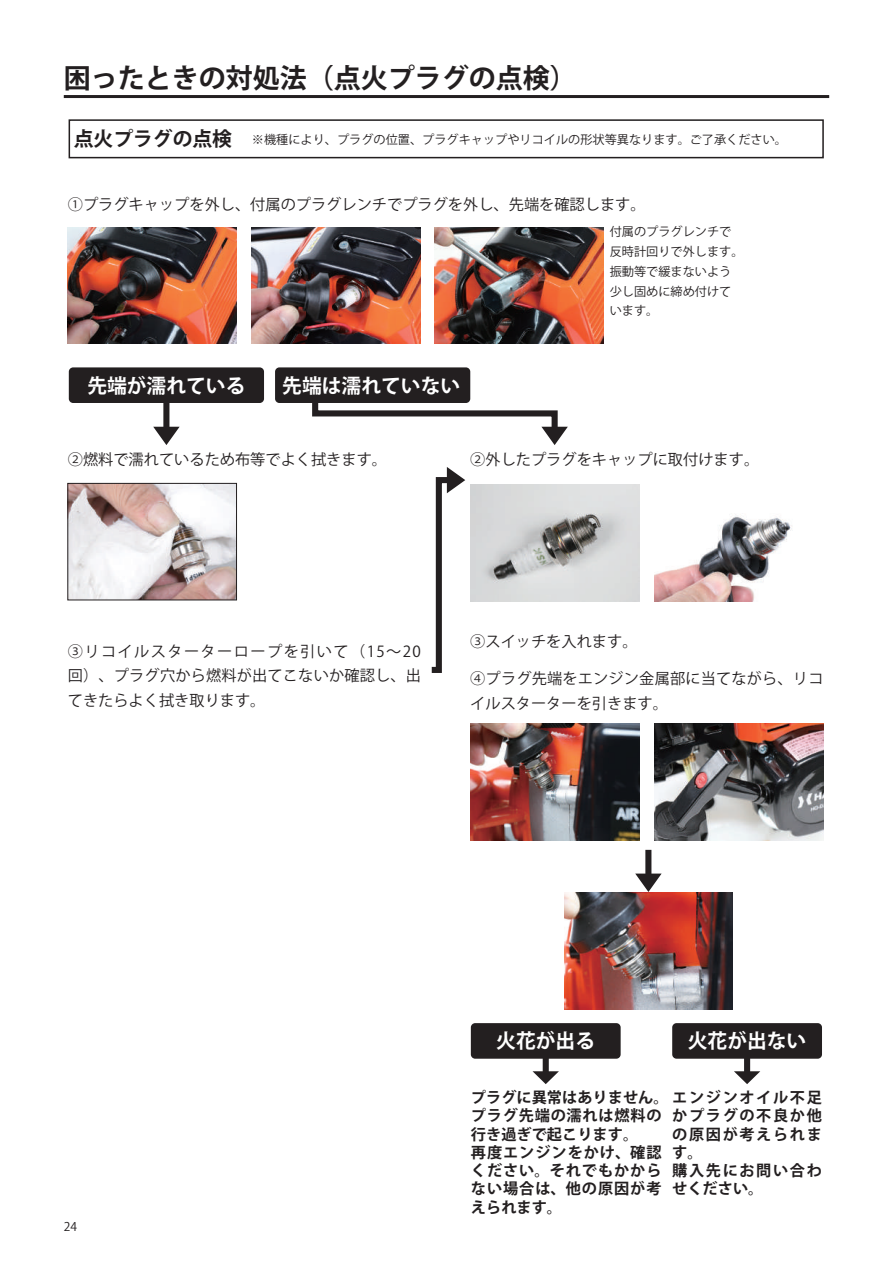
<style>
.page{position:relative;width:893px;height:1263px;background:#fff}
.page>*{position:absolute;margin:0;border:0;box-sizing:border-box;transform-origin:0 0}
.t1{font:700 27px "Koz Go Pro";color:#231f20}
.t2{font:700 19.8px "Koz Go Pr 6 N";color:#fff}
.t3{font:700 19.8px "Koz Go Pr 6 N";color:#231f20}
.t4{font:15.15px/24.3px "Koz Go Pr 6 N";color:#231f20;text-align:justify}
.t5{font:700 15.15px/18.3px "Koz Go Pr 6 N";letter-spacing:.06em;color:#231f20}
.t6{font:700 15.15px/18.3px "Koz Go Pr 6 N";letter-spacing:.105em;color:#231f20}
.t7{font:12.15px/19.8px "Koz Go Pr 6 N";color:#231f20}
.t8{font:12px "Koz Go Pro";color:#231f20}
</style>
<div class="page">
<hr style="left:64px;top:95px;width:765px;height:3px;background:#231f20">
<img style="left:69px;top:485px;width:166px;height:113px">
<div style="left:67px;top:483px;width:170px;height:117px;border:1px solid #231f20"></div>
<img style="left:68px;top:227px;width:169px;height:117px">
<img style="left:252px;top:227px;width:169px;height:117px">
<img style="left:435px;top:227px;width:169px;height:117px">
<img style="left:470px;top:485px;width:169px;height:116px">
<img style="left:654px;top:514px;width:139px;height:87px">
<img style="left:470px;top:724px;width:169px;height:116px">
<img style="left:654px;top:724px;width:169px;height:116px">
<img style="left:564px;top:892px;width:169px;height:117px">
<div style="left:69px;top:119px;width:755px;height:39px;border:2px solid #231f20"></div>
<svg style="left:431px;top:467px;width:34px;height:206px"></svg>
<svg style="left:153px;top:403px;width:27px;height:42px"></svg>
<svg style="left:533px;top:1059px;width:26px;height:25px"></svg>
<svg style="left:635px;top:850px;width:27px;height:42px"></svg>
<svg style="left:734px;top:1059px;width:26px;height:25px"></svg>
<svg style="left:312px;top:397px;width:256px;height:48px"></svg>
<div style="left:275px;top:367px;width:195px;height:36px;background:#231f20;border-radius:4px"></div>
<div style="left:69px;top:367px;width:195px;height:36px;background:#231f20;border-radius:4px"></div>
<div style="left:471px;top:1023px;width:150px;height:36px;background:#231f20;border-radius:4px"></div>
<div style="left:672px;top:1023px;width:150px;height:36px;background:#231f20;border-radius:4px"></div>
<h1 class="t1" style="left:64px;top:60px;width:515px">困ったときの対処法（点火プラグの点検）</h1>
<h2 class="t3" style="left:74px;top:128px;width:160px">点火プラグの点検</h2>
<p class="t7" style="left:252px;top:130px;width:537px">※機種により、プラグの位置、プラグキャップやリコイルの形状等異なります。ご了承ください。</p>
<p class="t4" style="left:68px;top:192px;width:579px">①プラグキャップを外し、付属のプラグレンチでプラグを外し、先端を確認します。</p>
<h2 class="t2" style="left:87px;top:375px;width:160px">先端が濡れている</h2>
<h2 class="t2" style="left:282px;top:375px;width:179px">先端は濡れていない</h2>
<p class="t7" style="left:610px;top:222px;width:135px">付属のプラグレンチで反時計回りで外します。振動等で緩まないよう少し固めに締め付けています。</p>
<p class="t4" style="left:68px;top:448px;width:321px">②燃料で濡れているため布等でよく拭きます。</p>
<p class="t4" style="left:470px;top:448px;width:290px">②外したプラグをキャップに取付けます。</p>
<p class="t4" style="left:68px;top:640px;width:355px">③リコイルスターターロープを引いて（15～20回）、プラグ穴から燃料が出てこないか確認し、出てきたらよく拭き取ります。</p>
<p class="t4" style="left:470px;top:629px;width:169px">③スイッチを入れます。</p>
<p class="t4" style="left:470px;top:667px;width:355px">④プラグ先端をエンジン金属部に当てながら、リコイルスターターを引きます。</p>
<p class="t8" style="left:64px;top:1219px;width:15px">24</p>
<h2 class="t2" style="left:496px;top:1029px;width:100px">火花が出る</h2>
<h2 class="t2" style="left:688px;top:1029px;width:120px">火花が出ない</h2>
<p class="t5" style="left:471px;top:1089px;width:352px">プラグに異常はありません。エンジンオイル不足プラグ先端の濡れは燃料の<br>行き過ぎで起こります。<br>再度エンジンをかけ、確認<br>ください。それでもかから<br>ない場合は、他の原因が考<br>えられます。</p>
<p class="t6" style="left:672px;top:1107px;width:151px">かプラグの不良か他の原因が考えられます。<br>購入先にお問い合わせください。</p>
</div>
